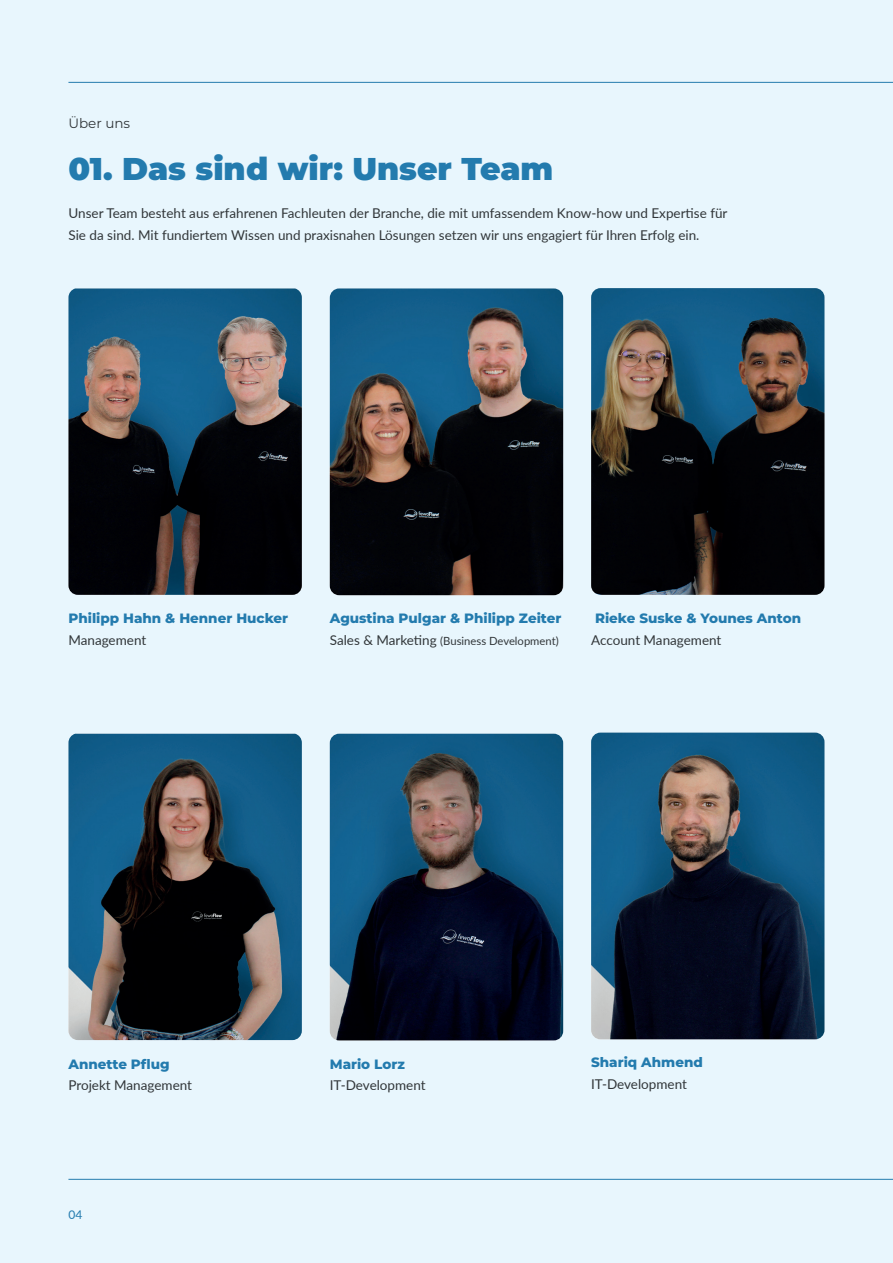
<style>
.page{position:relative;width:893px;height:1263px;background:#e8f6fd}
.page>*{position:absolute;margin:0;border:0;box-sizing:border-box;transform-origin:0 0}
.t1{font:900 31.5px "Montserrat";color:#237bae}
.t2{font:13.5px/21.6px "Lato";color:#313639}
.t3{font:800 13.5px "Montserrat";color:#237bae}
.t4{font:13.5px "Montserrat";color:#313639}
.t5{font:12px "Lato";color:#237bae}
.t6{font:11.25px "Lato";color:#313639}
.s1{font-size:13.5px}
</style>
<div class="page">
<img style="left:68px;top:288px;width:234px;height:307px">
<hr style="left:68px;top:82px;width:825px;height:1px;background:#257cae">
<hr style="left:68px;top:1179px;width:825px;height:1px;background:#257cae">
<img style="left:330px;top:288px;width:233px;height:307px">
<img style="left:591px;top:288px;width:233px;height:307px">
<img style="left:68px;top:734px;width:234px;height:306px">
<img style="left:330px;top:734px;width:233px;height:306px">
<img style="left:591px;top:733px;width:233px;height:306px">
<p class="t4" style="left:68px;top:114px;width:63px">Über uns</p>
<h1 class="t1" style="left:68px;top:148px;width:486px">01. Das sind wir: Unser Team</h1>
<p class="t2" style="left:68px;top:202px;width:661px">Unser Team besteht aus erfahrenen Fachleuten der Branche, die mit umfassendem Know-how und Expertise für<br>Sie da sind. Mit fundiertem Wissen und praxisnahen Lösungen setzen wir uns engagiert für Ihren Erfolg ein.</p>
<p class="t3" style="left:68px;top:609px;width:221px">Philipp Hahn &amp; Henner Hucker</p>
<p class="t2" style="left:68px;top:629px;width:79px">Management</p>
<p class="t3" style="left:330px;top:609px;width:233px">Agustina Pulgar &amp; Philipp Zeiter</p>
<p class="t6" style="left:330px;top:633px;width:230px"><span class="s1">Sales &amp; Marketing</span> (Business Development)</p>
<p class="t3" style="left:595px;top:609px;width:208px">Rieke Suske &amp; Younes Anton</p>
<p class="t2" style="left:591px;top:629px;width:132px">Account Management</p>
<p class="t3" style="left:68px;top:1055px;width:103px">Annette Pflug</p>
<p class="t2" style="left:68px;top:1074px;width:125px">Projekt Management</p>
<p class="t5" style="left:68px;top:1206px;width:15px">04</p>
<p class="t3" style="left:330px;top:1055px;width:77px">Mario Lorz</p>
<p class="t2" style="left:330px;top:1074px;width:97px">IT-Development</p>
<p class="t3" style="left:591px;top:1054px;width:113px">Shariq Ahmend</p>
<p class="t2" style="left:591px;top:1073px;width:97px">IT-Development</p>
</div>
